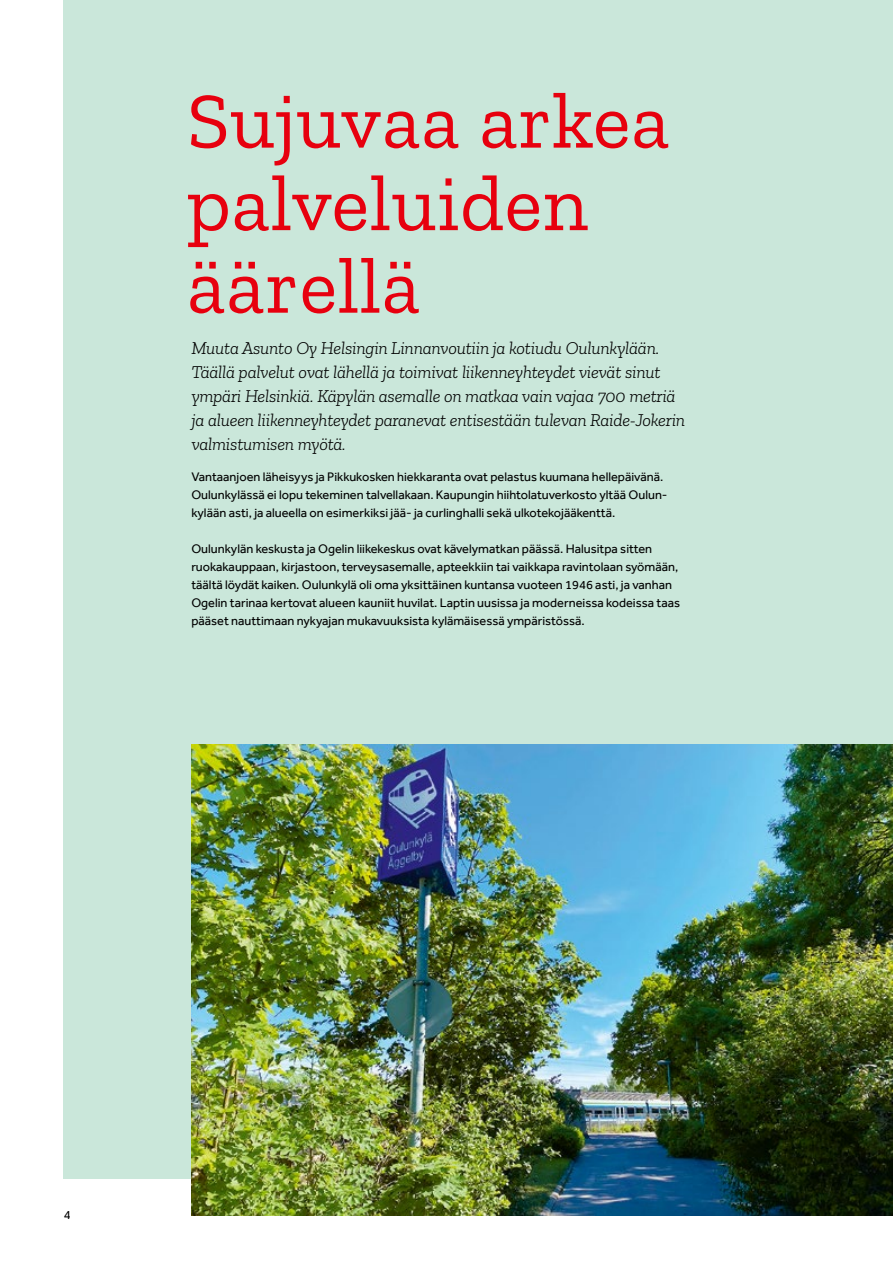
<style>
.page{position:relative;width:893px;height:1263px;background:#fff}
.page>*{position:absolute;margin:0;border:0;box-sizing:border-box;transform-origin:0 0}
.t1{font:79.5px/82.5px "Zilla Slab";letter-spacing:.01em;color:#e7000e}
.t2{font:italic 300 18px/24px "Zilla Slab";letter-spacing:-.015em;color:#000}
.t3{font:12.75px/18px "Effra";color:#000}
</style>
<div class="page">
<div style="left:64px;top:0;width:829px;height:1178px;background:#cae7da"></div>
<img style="left:191px;top:744px;width:702px;height:472px">
<h1 class="t1" style="left:187px;top:80px;width:484px">Sujuvaa arkea palveluiden äärellä</h1>
<p class="t2" style="left:191px;top:336px;width:495px">Muuta Asunto Oy Helsingin Linnanvoutiin ja kotiudu Oulunkylään.<br>Täällä palvelut ovat lähellä ja toimivat liikenneyhteydet vievät sinut ympäri Helsinkiä. Käpylän asemalle on matkaa vain vajaa 700 metriä ja alueen liikenneyhteydet paranevat entisestään tulevan Raide-Jokerin valmistumisen myötä.</p>
<p class="t3" style="left:191px;top:468px;width:478px">Vantaanjoen läheisyys ja Pikkukosken hiekkaranta ovat pelastus kuumana hellepäivänä.<br>Oulunkylässä ei lopu tekeminen talvellakaan. Kaupungin hiihtolatuverkosto yltää Oulun&shy;kylään asti, ja alueella on esimerkiksi jää- ja curlinghalli sekä ulkotekojääkenttä.</p>
<p class="t3" style="left:191px;top:540px;width:490px">Oulunkylän keskusta ja Ogelin liikekeskus ovat kävelymatkan päässä. Halusitpa sitten ruokakauppaan, kirjastoon, terveysasemalle, apteekkiin tai vaikkapa ravintolaan syömään, täältä löydät kaiken. Oulunkylä oli oma yksittäinen kuntansa vuoteen 1946 asti, ja vanhan Ogelin tarinaa kertovat alueen kauniit huvilat. Laptin uusissa ja moderneissa kodeissa taas pääset nauttimaan nykyajan mukavuuksista kylämäisessä ympäristössä.</p>
<p class="t3" style="left:64px;top:1206px;width:8px">4</p>
</div>
